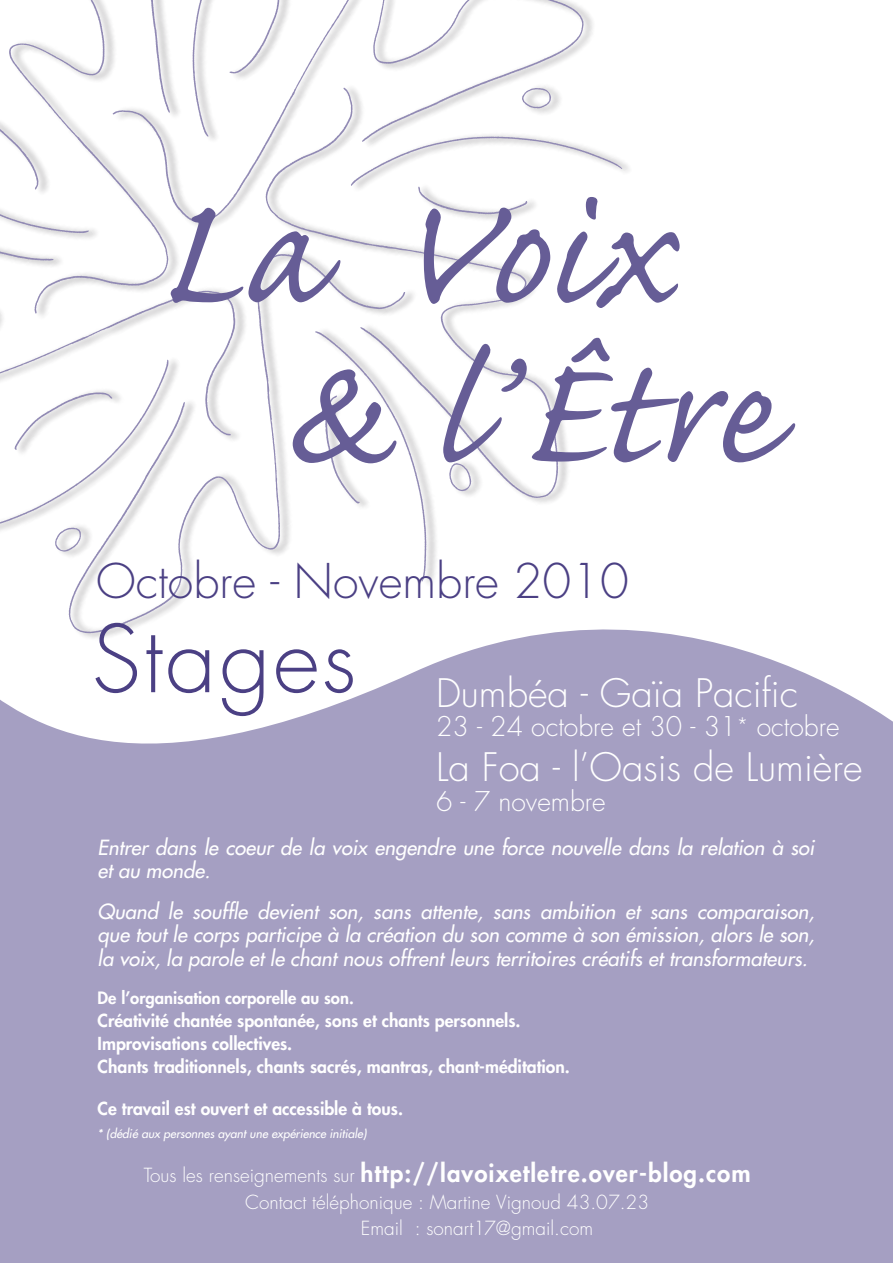
<style>
.page{position:relative;width:893px;height:1263px;background:#fff}
.page>*{position:absolute;margin:0;border:0;box-sizing:border-box;transform-origin:0 0}
.t1{font:196.5px/160.1px "Caflisch Script Pro";color:#665d96;text-align:center}
.t2{font:300 90.9px "Futura Std";letter-spacing:.03em;color:#4b4084}
.t3{font:300 46.5px "Futura Std";color:#4b4084}
.t4{font:300 38.25px "Futura Std";color:#fff}
.t5{font:300 26.4px "Futura Std";color:#fff}
.t6{font:800 24px "Futura Std";letter-spacing:.045em;color:#fff}
.t7{font:italic 500 20.4px/23.2px "Futura Std";color:#fff}
.t8{font:300 18.9px/25.5px "Futura Std";color:#fff}
.t9{font:800 17.4px/23.2px "Futura Std";color:#fff}
.t10{font:800 16.65px "Futura Std";color:#fff}
.t11{font:italic 500 12px "Futura Std";color:#fff}
.s1{font-weight:300;font-size:18.9px}
</style>
<div class="page">
<svg style="left:814px;top:677px;width:79px;height:88px;fill:#a59fc2"></svg>
<img style="left:0;top:161px;width:814px;height:604px">
<svg style="left:0;top:0;width:622px;height:633px"></svg>
<div style="left:0;top:765px;width:893px;height:498px;background:#a59fc2"></div>
<h1 class="t1" style="left:158px;top:193px;width:616px">La Voix &amp; l’Être</h1>
<h3 class="t3" style="left:96px;top:552px;width:534px">Octobre - Novembre 2010</h3>
<h2 class="t2" style="left:92px;top:604px;width:266px">Stages</h2>
<h3 class="t4" style="left:436px;top:670px;width:363px">Dumbéa - Gaïa Pacific</h3>
<p class="t5" style="left:436px;top:711px;width:405px">23 - 24 octobre et 30 - 31<sup>*</sup> octobre</p>
<h3 class="t4" style="left:436px;top:744px;width:428px">La Foa - l’Oasis de Lumière</h3>
<p class="t5" style="left:436px;top:785px;width:171px">6 - 7 novembre</p>
<p class="t7" style="left:98px;top:836px;width:718px">Entrer dans le coeur de la voix engendre une force nouvelle dans la relation à soi et au monde.</p>
<p class="t7" style="left:98px;top:900px;width:718px;text-align:justify">Quand le souffle devient son, sans attente, sans ambition et sans comparaison, que tout le corps participe à la création du son comme à son émission, alors le son, la voix, la parole et le chant nous offrent leurs territoires créatifs et transformateurs.</p>
<p class="t10" style="left:98px;top:987px;width:258px">De l’organisation corporelle au son.</p>
<p class="t9" style="left:98px;top:1009px;width:474px">Créativité chantée spontanée, sons et chants personnels.<br>Improvisations collectives.<br>Chants traditionnels, chants sacrés, mantras, chant-méditation.</p>
<p class="t9" style="left:98px;top:1097px;width:307px">Ce travail est ouvert et accessible à tous.</p>
<p class="t11" style="left:98px;top:1126px;width:270px">* (dédié aux personnes ayant une expérience initiale)</p>
<p class="t6" style="left:144px;top:1158px;width:608px"><span class="s1">Tous les renseignements sur</span> http://lavoixetletre.over-blog.com</p>
<p class="t8" style="left:361px;top:1190px;width:290px;text-indent:-116px">Contact téléphonique : Martine Vignoud 43.07.23<br>Email : sonart17@gmail.com</p>
</div>
